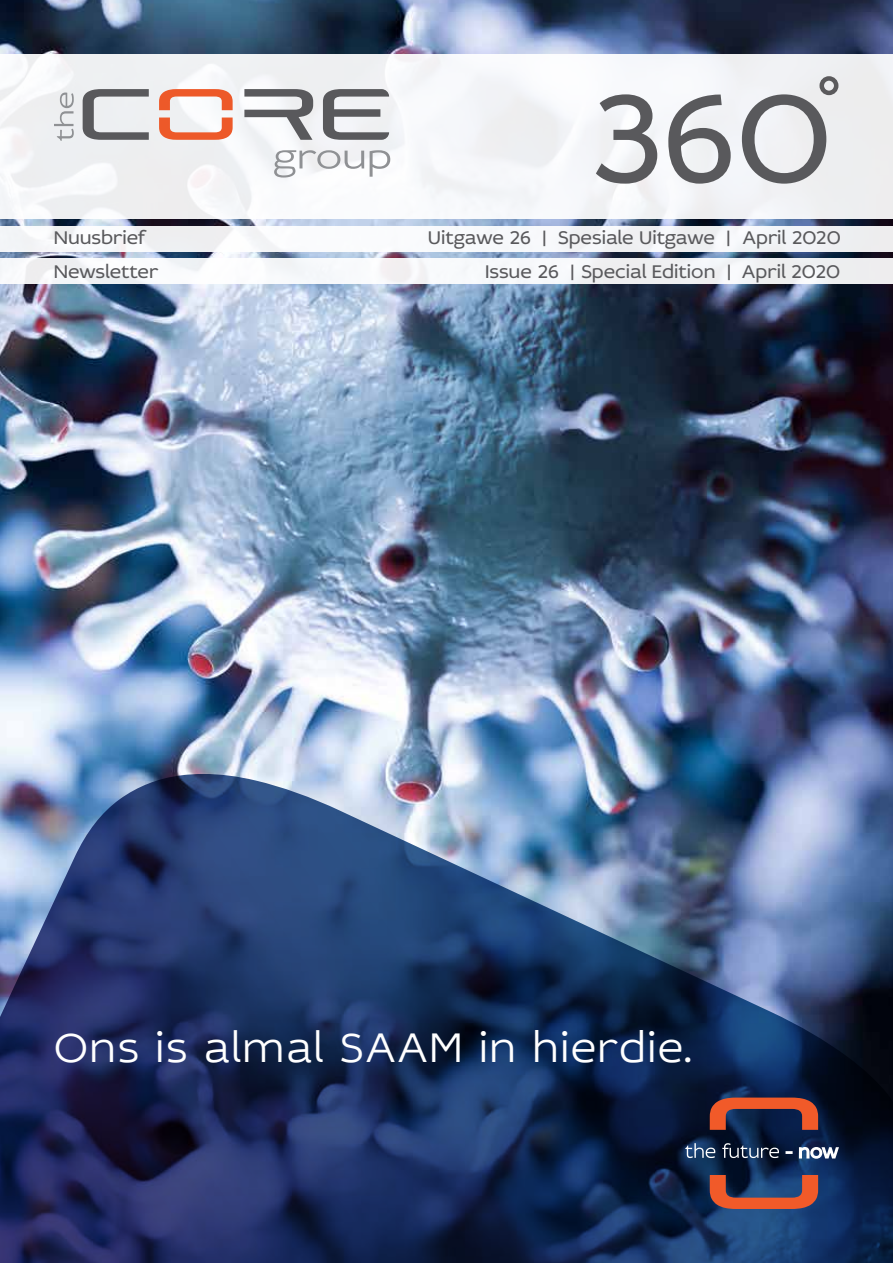
<style>
.page{position:relative;width:893px;height:1263px;background:#fff}
.page>*{position:absolute;margin:0;border:0;box-sizing:border-box;transform-origin:0 0}
.t1{font:132px "Idealist Sans";color:#59595c}
.t2{font:300 43.5px "Idealist Sans";letter-spacing:.04em;color:#fff}
.t3{font:19.5px "Idealist Sans";color:#59595c}
</style>
<div class="page">
<img style="left:0;top:0;width:893px;height:774px">
<img style="left:0;top:774px;width:893px;height:489px">
<div style="left:0;top:54px;width:893px;height:165px;background:#f2f3f7"></div>
<div style="left:0;top:226px;width:893px;height:26px;background:#f6f8fa"></div>
<div style="left:0;top:258px;width:893px;height:26px;background:#f5f7f9"></div>
<div style="left:819px;top:76px;width:19px;height:19px;border:4px solid #5b5a5c;border-radius:50%"></div>
<svg style="left:83px;top:89px;width:66px;height:51px"></svg>
<svg style="left:159px;top:89px;width:74px;height:21px"></svg>
<svg style="left:159px;top:118px;width:74px;height:22px"></svg>
<svg style="left:244px;top:89px;width:69px;height:51px"></svg>
<svg style="left:54px;top:93px;width:20px;height:48px"></svg>
<svg style="left:274px;top:150px;width:90px;height:28px"></svg>
<svg style="left:370px;top:150px;width:20px;height:27px"></svg>
<svg style="left:323px;top:89px;width:66px;height:51px"></svg>
<svg style="left:685px;top:1143px;width:30px;height:15px"></svg>
<svg style="left:722px;top:1143px;width:57px;height:15px"></svg>
<svg style="left:785px;top:1151px;width:8px;height:3px"></svg>
<svg style="left:799px;top:1147px;width:40px;height:12px"></svg>
<svg style="left:710px;top:1097px;width:108px;height:33px;background:#7b3d39"></svg>
<svg style="left:710px;top:1175px;width:108px;height:34px;background:#814a49"></svg>
<h1 class="t1" style="left:592px;top:49px;width:241px">360</h1>
<p class="t3" style="left:54px;top:224px;width:93px">Nuusbrief</p>
<p class="t3" style="left:428px;top:224px;width:414px">Uitgawe 26 | Spesiale Uitgawe | April 2020</p>
<p class="t3" style="left:54px;top:258px;width:106px">Newsletter</p>
<p class="t3" style="left:485px;top:258px;width:356px">Issue 26 | Special Edition | April 2020</p>
<h2 class="t2" style="left:54px;top:1018px;width:640px">Ons is almal SAAM in hierdie.</h2>
</div>
